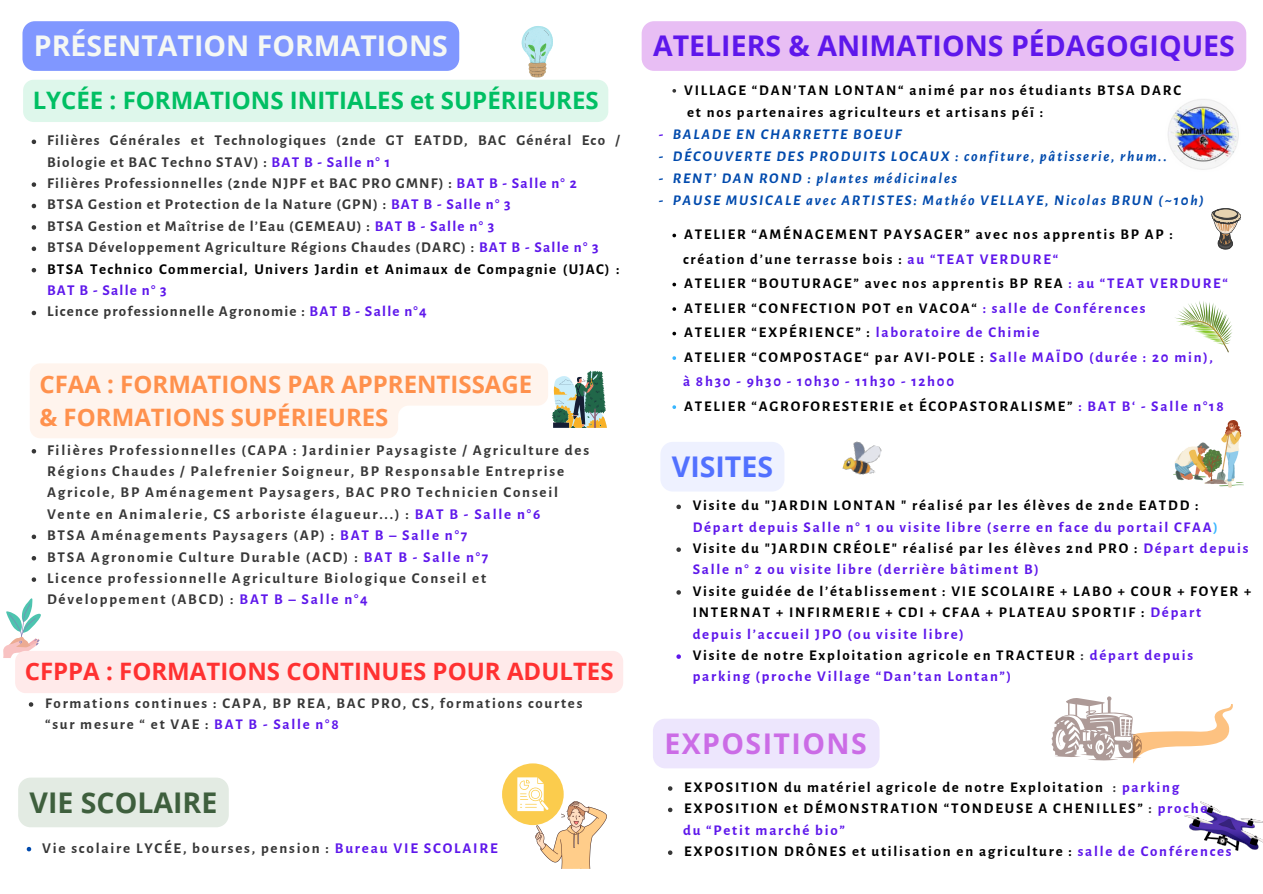
<style>
.page{position:relative;width:1263px;height:894px;background:#fff}
.page>*{position:absolute;margin:0;border:0;box-sizing:border-box;transform-origin:0 0}
.t1{font:700 28.5px "Open Sans";color:#5e17eb}
.t2{font:700 28.5px "Open Sans";color:#f5f8f4}
.t3{font:700 28.5px "Open Sans";letter-spacing:.05em;color:#cb6ce6}
.t4{font:700 28.5px "Open Sans";color:#3e5f3d}
.t5{font:700 28.5px "Open Sans";color:#5271ff}
.t6{font:700 24px/32.7px "Open Sans";color:#ff914d}
.t7{font:700 24px "Open Sans";color:#00bf63}
.t8{font:700 24px "Open Sans";color:#ff3131}
.t9{font:700 15px/21.3px "Alegreya Sans";letter-spacing:.12em;color:#373737}
.t10{font:700 15px/21.3px "Alegreya Sans";letter-spacing:.085em;color:#373737}
.t11{font:700 14.85px/21.3px "Alegreya Sans";letter-spacing:.12em;color:#000}
.t12{font:700 14.85px/21.3px "Alegreya Sans";letter-spacing:.12em;color:#5e17eb}
.t13{font:italic 700 14.85px "Alegreya Sans";letter-spacing:.12em;color:#004aad}
.t14{font:700 14.85px/21.3px "Alegreya Sans";letter-spacing:.12em;color:#373737}
.s1{color:#5e17eb}
.s2{color:#000}
.s3{color:#38b6ff}
.s4{color:#373737}
</style>
<div class="page">
<img style="left:842px;top:441px;width:40px;height:34px">
<svg style="left:1212px;top:208px;width:29px;height:41px"></svg>
<div style="left:22px;top:21px;width:437px;height:50px;background:#8097ff"></div>
<svg style="left:522px;top:26px;width:31px;height:51px"></svg>
<img style="left:535px;top:801px;width:72px;height:66px">
<div style="left:502px;top:763px;width:62px;height:61px;background:#fbcc4d;border-radius:50%"></div>
<svg style="left:517px;top:777px;width:31px;height:33px"></svg>
<svg style="left:1175px;top:301px;width:57px;height:51px"></svg>
<img style="left:1185px;top:801px;width:78px;height:49px">
<div style="left:660px;top:442px;width:124px;height:49px;background:#eef1ff;border-radius:12px"></div>
<svg style="left:676px;top:504px;width:5px;height:5px"></svg>
<svg style="left:676px;top:547px;width:5px;height:4px"></svg>
<svg style="left:676px;top:590px;width:5px;height:4px"></svg>
<svg style="left:676px;top:654px;width:5px;height:4px"></svg>
<div style="left:653px;top:719px;width:226px;height:49px;background:#ede6fd"></div>
<svg style="left:668px;top:786px;width:4px;height:4px"></svg>
<svg style="left:668px;top:807px;width:4px;height:4px"></svg>
<svg style="left:668px;top:850px;width:4px;height:4px"></svg>
<svg style="left:1051px;top:696px;width:182px;height:67px"></svg>
<img style="left:1168px;top:99px;width:71px;height:71px">
<div style="left:642px;top:21px;width:604px;height:50px;background:#e8bef4;border-radius:12px"></div>
<svg style="left:672px;top:89px;width:4px;height:4px"></svg>
<svg style="left:672px;top:233px;width:4px;height:4px"></svg>
<svg style="left:672px;top:282px;width:4px;height:4px"></svg>
<svg style="left:672px;top:307px;width:4px;height:4px"></svg>
<svg style="left:672px;top:331px;width:4px;height:4px"></svg>
<svg style="left:672px;top:356px;width:4px;height:4px"></svg>
<svg style="left:672px;top:405px;width:4px;height:4px"></svg>
<img style="left:1174px;top:420px;width:69px;height:67px">
<svg style="left:32px;top:139px;width:4px;height:5px"></svg>
<svg style="left:32px;top:182px;width:4px;height:5px"></svg>
<svg style="left:32px;top:204px;width:4px;height:4px"></svg>
<svg style="left:32px;top:225px;width:4px;height:4px"></svg>
<svg style="left:32px;top:246px;width:4px;height:5px"></svg>
<svg style="left:32px;top:268px;width:4px;height:4px"></svg>
<svg style="left:32px;top:310px;width:4px;height:5px"></svg>
<div style="left:23px;top:80px;width:585px;height:42px;background:#def7eb;border-radius:11px"></div>
<svg style="left:32px;top:449px;width:4px;height:4px"></svg>
<svg style="left:32px;top:534px;width:4px;height:5px"></svg>
<svg style="left:32px;top:556px;width:4px;height:4px"></svg>
<svg style="left:32px;top:577px;width:4px;height:4px"></svg>
<svg style="left:3px;top:598px;width:38px;height:59px"></svg>
<div style="left:15px;top:650px;width:608px;height:43px;background:#ffeaea;border-radius:11px"></div>
<svg style="left:29px;top:702px;width:4px;height:4px"></svg>
<div style="left:18px;top:777px;width:211px;height:50px;background:#e3ebe3"></div>
<svg style="left:27px;top:846px;width:4px;height:5px"></svg>
<svg style="left:30px;top:363px;width:577px;height:75px"></svg>
<h1 class="t2" style="left:34px;top:26px;width:415px">PRÉSENTATION FORMATIONS</h1>
<h2 class="t7" style="left:33px;top:84px;width:567px">LYCÉE : FORMATIONS INITIALES et SUPÉRIEURES</h2>
<p class="t10" style="left:47px;top:130px;width:574px">Filières Générales et Technologiques (2nde GT EATDD, BAC Général Eco / Biologie et BAC Techno STAV) : <span class="s1">BAT B - Salle n° 1<br></span>Filières Professionnelles (2nde NJPF et BAC PRO GMNF) : <span class="s1">BAT B - Salle n° 2<br></span>BTSA Gestion et Protection de la Nature (GPN) : <span class="s1">BAT B - Salle n° 3<br></span>BTSA Gestion et Maîtrise de l’Eau (GEMEAU) : <span class="s1">BAT B - Salle n° 3<br></span>BTSA Développement Agriculture Régions Chaudes (DARC) : <span class="s1">BAT B - Salle n° 3<br></span><span class="s2">BTSA Technico Commercial, Univers Jardin et Animaux de Compagnie (UJAC) :</span></p>
<p class="t10" style="left:47px;top:280px;width:381px"><span class="s1">BAT B - Salle n° 3<br></span>Licence professionnelle Agronomie : <span class="s1">BAT B - Salle n°4</span></p>
<h2 class="t6" style="left:39px;top:367px;width:494px">CFAA : FORMATIONS PAR APPRENTISSAGE &amp; FORMATIONS SUPÉRIEURES</h2>
<p class="t9" style="left:47px;top:439px;width:544px">Filières Professionnelles (CAPA : Jardinier Paysagiste / Agriculture des Régions Chaudes / Palefrenier Soigneur, BP Responsable Entreprise Agricole, BP Aménagement Paysagers, BAC PRO Technicien Conseil Vente en Animalerie, CS arboriste élagueur...) : <span class="s1">BAT B - Salle n°6<br></span>BTSA Aménagements Paysagers (AP) : <span class="s1">BAT B – Salle n°7<br></span>BTSA Agronomie Culture Durable (ACD) : <span class="s1">BAT B - Salle n°7<br></span>Licence professionnelle Agriculture Biologique Conseil et Développement (ABCD) : <span class="s1">BAT B – Salle n°4</span></p>
<h2 class="t8" style="left:25px;top:654px;width:590px">CFPPA : FORMATIONS CONTINUES POUR ADULTES</h2>
<p class="t14" style="left:45px;top:692px;width:539px">Formations continues : CAPA, BP REA, BAC PRO, CS, formations courtes “sur mesure “ et VAE : <span class="s1">BAT B - Salle n°8</span></p>
<h1 class="t4" style="left:30px;top:781px;width:189px">VIE SCOLAIRE</h1>
<p class="t9" style="left:42px;top:837px;width:457px">Vie scolaire LYCÉE, bourses, pension : <span class="s1">Bureau VIE SCOLAIRE</span></p>
<h1 class="t1" style="left:653px;top:26px;width:583px">ATELIERS &amp; ANIMATIONS PÉDAGOGIQUES</h1>
<p class="t11" style="left:684px;top:79px;width:498px;line-height:22px">VILLAGE “DAN'TAN LONTAN“ animé par nos étudiants BTSA DARC et nos partenaires agriculteurs et artisans péï :</p>
<p class="t13" style="left:659px;top:127px;width:244px"><span class="s1">-</span> BALADE EN CHARRETTE BOEUF</p>
<p class="t13" style="left:659px;top:149px;width:509px">- DÉCOUVERTE DES PRODUITS LOCAUX : confiture, pâtisserie, rhum..</p>
<p class="t13" style="left:659px;top:171px;width:299px">- RENT’ DAN ROND : plantes médicinales</p>
<p class="t13" style="left:659px;top:193px;width:546px">- PAUSE MUSICALE avec ARTISTES: Mathéo VELLAYE, Nicolas BRUN (~10h)</p>
<p class="t11" style="left:683px;top:222px;width:547px;line-height:24.5px">ATELIER “AMÉNAGEMENT PAYSAGER” avec nos apprentis BP AP : création d’une terrasse bois : <span class="s1">au “TEAT VERDURE“<br></span>ATELIER “BOUTURAGE” avec nos apprentis BP REA <span class="s1">: au “TEAT VERDURE“ </span>ATELIER “CONFECTION POT en VACOA“ <span class="s1">: salle de Conférences<br></span>ATELIER “EXPÉRIENCE” : <span class="s1">laboratoire de Chimie<br></span>ATELIER “COMPOSTAGE“ par AVI-POLE : <span class="s1">Salle MAÏDO (durée : 20 min),<br>à 8h30 - 9h30 - 10h30 - 11h30 - 12h00<br></span>ATELIER “AGROFORESTERIE et ÉCOPASTORALISME” <span class="s1">: BAT B‘ - Salle n°18</span></p>
<h1 class="t5" style="left:672px;top:446px;width:103px">VISITES</h1>
<p class="t12" style="left:693px;top:495px;width:557px"><span class="s2">Visite du "JARDIN LONTAN " réalisé par les élèves de 2nde EATDD :<br></span>Départ depuis Salle n° 1 ou visite libre (serre en face du portail CFAA<span class="s3">)<br></span><span class="s2">Visite du "JARDIN CRÉOLE" réalisé par les élèves 2nd PRO :</span> Départ depuis Salle n° 2 ou visite libre (derrière bâtiment B)</p>
<p class="t11" style="left:693px;top:580px;width:560px">Visite guidée de l’établissement : VIE SCOLAIRE + LABO + COUR + FOYER + INTERNAT + INFIRMERIE + CDI + CFAA + PLATEAU SPORTIF : <span class="s1">Départ depuis l’accueil JPO (ou visite libre)<br></span>Visite de notre Exploitation agricole en TRACTEUR <span class="s4">:</span> <span class="s1">départ depuis parking (proche Village “Dan’tan Lontan”)</span></p>
<h1 class="t3" style="left:664px;top:723px;width:204px">EXPOSITIONS</h1>
<p class="t11" style="left:683px;top:776px;width:550px">EXPOSITION du matériel agricole de notre Exploitation <span class="s4">:</span> <span class="s1">parking </span>EXPOSITION et DÉMONSTRATION “TONDEUSE A CHENILLES” <span class="s4">:</span> <span class="s1">proche<br>du “Petit marché bio”<br></span>EXPOSITION DRÔNES et utilisation en agriculture : <span class="s1">salle de Conférences</span></p>
</div>
